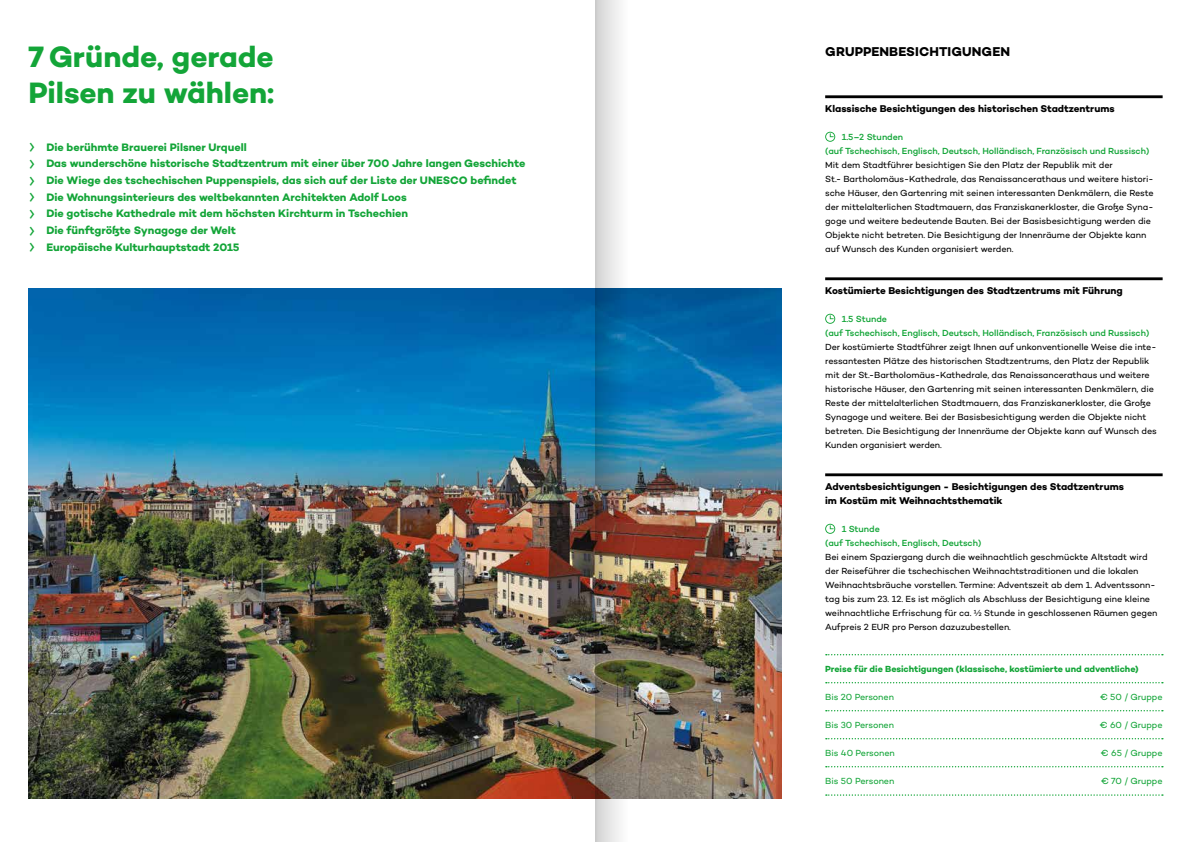
<style>
.page{position:relative;width:1191px;height:842px;background:#fff}
.page>*{position:absolute;margin:0;border:0;box-sizing:border-box;transform-origin:0 0}
.t1{font:700 30px/36px "Campton";letter-spacing:-.005em;color:#13a538}
.t2{font:700 13px "Campton";letter-spacing:.01em;color:#000}
.t3{font:700 11px/16.7px "Campton";letter-spacing:-.005em;color:#13a538}
.t4{font:700 10px/14px "Campton";letter-spacing:-.005em;color:#000}
.t5{font:9px/14px "Campton";letter-spacing:-.005em;color:#000}
.t6{font:500 9px/14px "Campton";letter-spacing:-.005em;color:#13a538}
.t7{font:9px "Campton";letter-spacing:-.005em;color:#13a538}
.t8{font:700 9px "Campton";letter-spacing:-.005em;color:#13a538}
.s1{font-family:"Executive";font-weight:400;font-size:23px}
</style>
<div class="page">
<hr style="left:825px;top:95px;width:337px;height:3px;background:#000">
<hr style="left:825px;top:277px;width:337px;height:3px;background:#000">
<hr style="left:825px;top:473px;width:337px;height:3px;background:#000">
<svg style="left:826px;top:654px;width:336px;height:1px"></svg>
<svg style="left:826px;top:682px;width:336px;height:1px"></svg>
<svg style="left:826px;top:710px;width:336px;height:1px"></svg>
<svg style="left:826px;top:738px;width:336px;height:1px"></svg>
<svg style="left:826px;top:766px;width:336px;height:1px"></svg>
<svg style="left:826px;top:794px;width:336px;height:2px"></svg>
<svg style="left:825px;top:132px;width:10px;height:10px"></svg>
<svg style="left:825px;top:314px;width:10px;height:10px"></svg>
<svg style="left:825px;top:524px;width:10px;height:10px"></svg>
<img style="left:28px;top:289px;width:754px;height:509px">
<img style="left:595px;top:0;width:33px;height:842px">
<h1 class="t1" style="left:28px;top:38px;width:247px">7 Gründe, gerade<br>Pilsen zu wählen:</h1>
<h2 class="t2" style="left:825px;top:44px;width:186px">GRUPPENBESICHTIGUNGEN</h2>
<p class="t4" style="left:825px;top:102px;width:291px">Klassische Besichtigungen des historischen Stadtzentrums</p>
<p class="t6" style="left:825px;top:130px;width:326px;text-indent:17px">1.5–2 Stunden<br>(auf Tschechisch, Englisch, Deutsch, Holländisch, Französisch und Russisch)</p>
<p class="t5" style="left:825px;top:158px;width:330px">Mit dem Stadtführer besichtigen Sie den Platz der Republik mit der<br>St.- -Bartholomäus-Kathedrale, das Renaissancerathaus und weitere histori&shy;sche Häuser, den Gartenring mit seinen interessanten Denkmälern, die Reste der mittelalterlichen Stadtmauern, das Franziskanerkloster, die Große Syna&shy;goge und weitere bedeutende Bauten. Bei der Basisbesichtigung werden die Objekte nicht betreten. Die Besichtigung der Innenräume der Objekte kann auf Wunsch des Kunden organisiert werden.</p>
<p class="t4" style="left:825px;top:284px;width:299px">Kostümierte Besichtigungen des Stadtzentrums mit Führung</p>
<p class="t6" style="left:825px;top:312px;width:326px;text-indent:17px">1.5 Stunde<br>(auf Tschechisch, Englisch, Deutsch, Holländisch, Französisch und Russisch)</p>
<p class="t5" style="left:825px;top:340px;width:333px">Der kostümierte Stadtführer zeigt Ihnen auf unkonventionelle Weise die inte&shy;ressantesten Plätze des historischen Stadtzentrums, den Platz der Republik mit der St.-Bartholomäus-Kathedrale, das Renaissancerathaus und weitere historische Häuser, den Gartenring mit seinen interessanten Denkmälern, die Reste der mittelalterlichen Stadtmauern, das Franziskanerkloster, die Große Synagoge und weitere. Bei der Basisbesichtigung werden die Objekte nicht betreten. Die Besichtigung der Innenräume der Objekte kann auf Wunsch des Kunden organisiert werden.</p>
<p class="t4" style="left:825px;top:480px;width:300px">Adventsbesichtigungen - Besichtigungen des Stadtzentrums im Kostüm mit Weihnachtsthematik</p>
<p class="t6" style="left:825px;top:522px;width:158px;text-indent:17px">1 Stunde<br>(auf Tschechisch, Englisch, Deutsch)</p>
<p class="t5" style="left:825px;top:550px;width:334px">Bei einem Spaziergang durch die weihnachtlich geschmückte Altstadt wird der Reiseführer die tschechischen Weihnachtstraditionen und die lokalen Weihnachtsbräuche vorstellen. Termine: Adventszeit ab dem 1. Adventssonn&shy;tag bis zum 23. 12. Es ist möglich als Abschluss der Besichtigung eine kleine weihnachtliche Erfrischung für ca. ½ Stunde in geschlossenen Räumen gegen Aufpreis 2 EUR pro Person dazuzubestellen.</p>
<p class="t8" style="left:825px;top:664px;width:315px">Preise für die Besichtigungen (klassische, kostümierte und adventliche)</p>
<p class="t7" style="left:825px;top:692px;width:70px">Bis 20 Personen</p>
<p class="t7" style="left:1100px;top:692px;width:64px">€ 50 / Gruppe</p>
<p class="t7" style="left:825px;top:720px;width:70px">Bis 30 Personen</p>
<p class="t7" style="left:1099px;top:720px;width:64px">€ 60 / Gruppe</p>
<p class="t7" style="left:825px;top:748px;width:71px">Bis 40 Personen</p>
<p class="t7" style="left:1101px;top:748px;width:63px">€ 65 / Gruppe</p>
<p class="t7" style="left:825px;top:776px;width:71px">Bis 50 Personen</p>
<p class="t7" style="left:1101px;top:776px;width:63px">€ 70 / Gruppe</p>
<p class="t3" style="left:28px;top:139px;width:498px"><span class="s1">›</span> Die berühmte Brauerei Pilsner Urquell<br><span class="s1">›</span> Das wunderschöne historische Stadtzentrum mit einer über 700 Jahre langen Geschichte <span class="s1">›</span> Die Wiege des tschechischen Puppenspiels, das sich auf der Liste der UNESCO befindet <span class="s1">›</span> Die Wohnungsinterieurs des weltbekannten Architekten Adolf Loos<br><span class="s1">›</span> Die gotische Kathedrale mit dem höchsten Kirchturm in Tschechien<br><span class="s1">›</span> Die fünftgrößte Synagoge der Welt<br><span class="s1">›</span> Europäische Kulturhauptstadt 2015</p>
</div>
